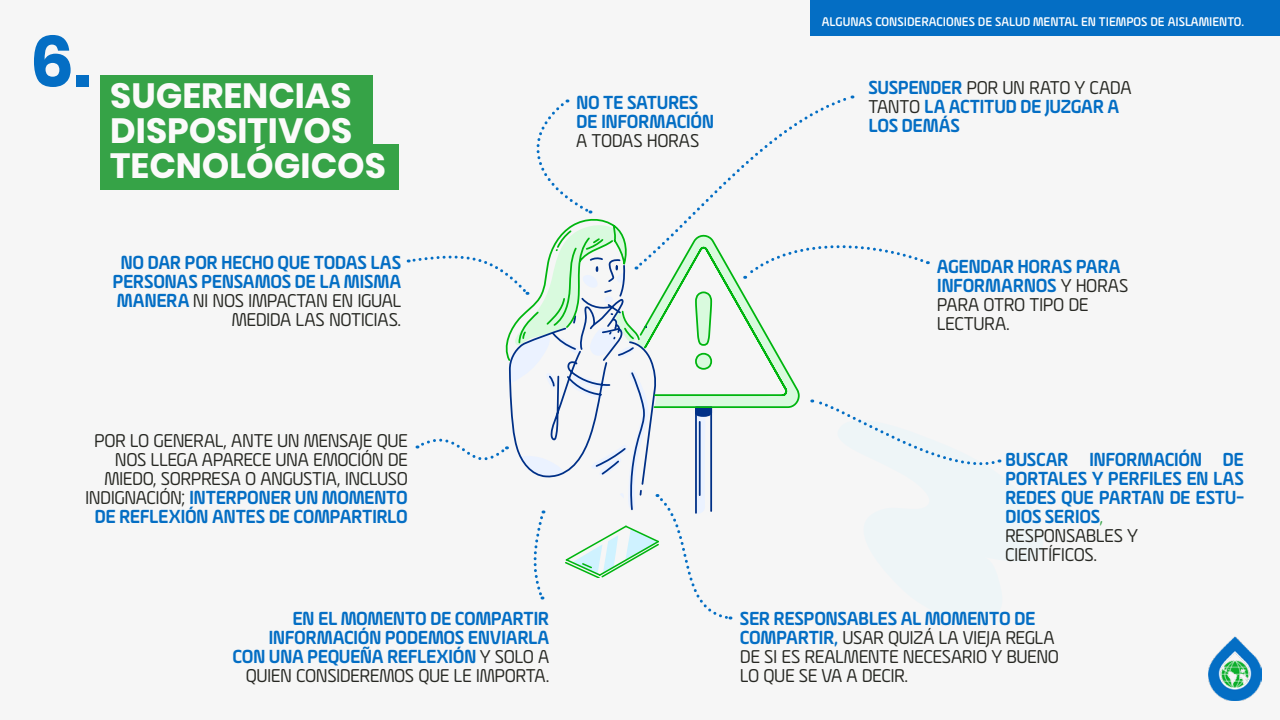
<style>
.page{position:relative;width:1280px;height:720px;background:#f6f6f6}
.page>*{position:absolute;margin:0;border:0;box-sizing:border-box;transform-origin:0 0}
.t1{font:700 35px/35px "Poppins";color:#fbfafa}
.t2{font:800 18px/19px "Altissimo";letter-spacing:-.025em;color:#046ec4}
.t3{font:18px/19px "Altissimo";letter-spacing:-.025em;color:#272823}
.t4{font:700 12px "Altissimo";color:#fff}
.s1{font-weight:400;color:#272823}
.s2{font-weight:800;color:#046ec4}
.s3{font-weight:400;color:#35a447}
</style>
<div class="page">
<div style="left:810px;top:0;width:470px;height:36px;background:#046ec4"></div>
<img style="left:1208px;top:637px;width:54px;height:64px">
<div style="left:100px;top:75px;width:273px;height:35px;background:#36a347"></div>
<div style="left:100px;top:104px;width:273px;height:54px;background:#36a347"></div>
<div style="left:100px;top:145px;width:299px;height:45px;background:#36a347"></div>
<svg style="left:684px;top:95px;width:169px;height:128px"></svg>
<svg style="left:408px;top:223px;width:592px;height:397px"></svg>
<svg style="left:536px;top:100px;width:55px;height:114px"></svg>
<h1 class="t1" style="left:110px;top:78px;width:277px;text-indent:-80px"><sup>6.</sup> SUGERENCIAS<br>DISPOSITIVOS<br>TECNOLÓGICOS</h1>
<p class="t2" style="left:113px;top:253px;width:290px;text-align:right">NO DAR POR HECHO QUE TODAS LAS<br>PERSONAS PENSAMOS DE LA MISMA<br>MANERA <span class="s1">NI NOS IMPACTAN EN IGUAL<br>MEDIDA LAS NOTICIAS.</span></p>
<p class="t2" style="left:576px;top:93px;width:139px">NO TE SATURES<br>DE INFORMACIÓN</p>
<p class="t3" style="left:576px;top:131px;width:125px">A TODAS HORAS</p>
<p class="t4" style="left:822px;top:15px;width:424px">ALGUNAS CONSIDERACIONES DE SALUD MENTAL EN TIEMPOS DE AISLAMIENTO.</p>
<p class="t2" style="left:868px;top:78px;width:265px">SUSPENDER <span class="s1">POR UN RATO Y CADA<br>TANTO</span> LA ACTITUD DE JUZGAR A<br>LOS DEMÁS</p>
<p class="t3" style="left:937px;top:257px;width:193px"><span class="s2">AGENDAR HORAS PARA<br>INFORMARNOS</span> Y HORAS<br>PARA OTRO TIPO DE<br>LECTURA.</p>
<p class="t3" style="left:85px;top:431px;width:324px;text-align:right">POR LO GENERAL, ANTE UN MENSAJE QUE NOS LLEGA APARECE UNA EMOCIÓN DE MIEDO, SORPRESA O ANGUSTIA, INCLUSO INDIGNACIÓN; <span class="s2">INTERPONER UN MOMENTO DE REFLEXIÓN ANTES DE COMPARTIRLO</span></p>
<p class="t2" style="left:233px;top:609px;width:318px;text-align:right">EN EL MOMENTO DE COMPARTIR<br>INFORMACIÓN PODEMOS ENVIARLA<br>CON UNA PEQUEÑA REFLEXIÓN <span class="s1">Y SOLO A<br>QUIEN CONSIDEREMOS QUE LE IMPORTA.</span></p>
<p class="t2" style="left:1005px;top:450px;width:240px">BUSCAR INFORMACIÓN DE<br>PORTALES Y PERFILES EN LAS<br>REDES QUE PARTAN DE ESTU-<br>DIOS SERIOS<span class="s3">,<br></span><span class="s1">RESPONSABLES Y<br>CIENTÍFICOS.</span></p>
<p class="t3" style="left:740px;top:609px;width:321px"><span class="s2">SER RESPONSABLES AL MOMENTO DE<br>COMPARTIR,</span> USAR QUIZÁ LA VIEJA REGLA<br>DE SI ES REALMENTE NECESARIO Y BUENO<br>LO QUE SE VA A DECIR.</p>
</div>
